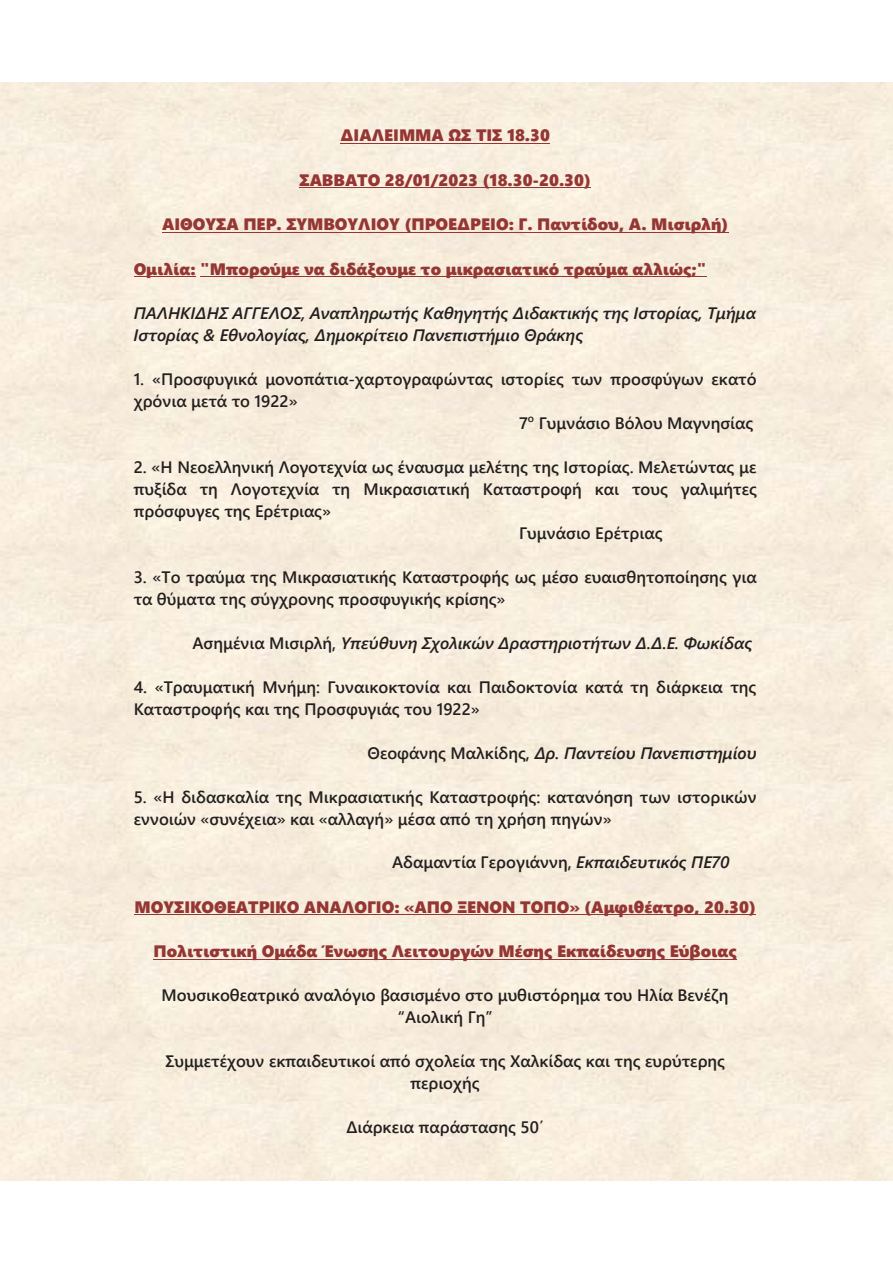
<style>
.page{position:relative;width:893px;height:1263px;background:#fff}
.page>*{position:absolute;margin:0;border:0;box-sizing:border-box;transform-origin:0 0}
.t1{font:600 16.5px/21.9px "Segoe UI";color:#221f1f}
.t2{font:16.5px "Segoe UI Black";color:#943634}
.t3{font:italic 600 16.5px/22.2px "Segoe UI";color:#221f1f}
.s1{font-style:normal}
.s2{font-style:italic}
</style>
<div class="page">
<div style="left:0;top:82px;width:893px;height:1099px;background:#f8eddd"></div>
<hr style="left:341px;top:143px;width:209px;height:1px;background:#943634">
<hr style="left:300px;top:187px;width:291px;height:1px;background:#943634">
<hr style="left:162px;top:232px;width:566px;height:1px;background:#943634">
<hr style="left:134px;top:277px;width:62px;height:1px;background:#943634">
<hr style="left:200px;top:277px;width:507px;height:1px;background:#943634">
<hr style="left:134px;top:914px;width:622px;height:1px;background:#943634">
<hr style="left:153px;top:959px;width:584px;height:1px;background:#943634">
<p class="t2" style="left:341px;top:124px;width:211px">ΔΙΑΛΕΙΜΜΑ ΩΣ ΤΙΣ 18.30</p>
<p class="t2" style="left:300px;top:168px;width:293px">ΣΑΒΒΑΤΟ 28/01/2023 (18.30-20.30)</p>
<p class="t2" style="left:162px;top:213px;width:568px">ΑΙΘΟΥΣΑ ΠΕΡ. ΣΥΜΒΟΥΛΙΟΥ (ΠΡΟΕΔΡΕΙΟ: Γ. Παντίδου, Α. Μισιρλή)</p>
<p class="t2" style="left:134px;top:257px;width:574px">Ομιλία: "Μπορούμε να διδάξουμε το μικρασιατικό τραύμα αλλιώς;"</p>
<p class="t3" style="left:134px;top:300px;width:624px">ΠΑΛΗΚΙΔΗΣ ΑΓΓΕΛΟΣ, Αναπληρωτής Καθηγητής Διδακτικής της Ιστορίας, Τμήμα<br>Ιστορίας &amp; Εθνολογίας, Δημοκρίτειο Πανεπιστήμιο Θράκης</p>
<p class="t1" style="left:134px;top:370px;width:624px">1. «Προσφυγικά μονοπάτια-χαρτογραφώντας ιστορίες των προσφύγων εκατό</p>
<p class="t1" style="left:134px;top:389px;width:166px">χρόνια μετά το 1922»</p>
<p class="t1" style="left:519px;top:414px;width:236px">7<sup>ο</sup> Γυμνάσιο Βόλου Μαγνησίας</p>
<p class="t1" style="left:134px;top:458px;width:624px">2. «Η Νεοελληνική Λογοτεχνία ως έναυσμα μελέτης της Ιστορίας. Μελετώντας με</p>
<p class="t1" style="left:134px;top:477px;width:625px">πυξίδα τη Λογοτεχνία τη Μικρασιατική Καταστροφή και τους γαλιμήτες</p>
<p class="t1" style="left:134px;top:499px;width:199px">πρόσφυγες της Ερέτριας»</p>
<p class="t1" style="left:519px;top:521px;width:145px">Γυμνάσιο Ερέτριας</p>
<p class="t1" style="left:134px;top:568px;width:624px">3. «Το τραύμα της Μικρασιατικής Καταστροφής ως μέσο ευαισθητοποίησης για τα θύματα της σύγχρονης προσφυγικής κρίσης»</p>
<p class="t3" style="left:193px;top:629px;width:561px"><span class="s1">Ασημένια Μισιρλή,</span> Υπεύθυνη Σχολικών Δραστηριοτήτων Δ.Δ.Ε. Φωκίδας</p>
<p class="t1" style="left:134px;top:677px;width:624px">4. «Τραυματική Μνήμη: Γυναικοκτονία και Παιδοκτονία κατά τη διάρκεια της<br>Καταστροφής και της Προσφυγιάς του 1922»</p>
<p class="t3" style="left:367px;top:739px;width:391px"><span class="s1">Θεοφάνης Μαλκίδης,</span> Δρ. Παντείου Πανεπιστημίου</p>
<p class="t1" style="left:134px;top:787px;width:624px">5. «Η διδασκαλία της Μικρασιατικής Καταστροφής: κατανόηση των ιστορικών εννοιών «συνέχεια» και «αλλαγή» μέσα από τη χρήση πηγών»</p>
<p class="t1" style="left:392px;top:850px;width:339px">Αδαμαντία Γερογιάννη, <span class="s2">Εκπαιδευτικός ΠΕ70</span></p>
<p class="t2" style="left:135px;top:895px;width:623px">ΜΟΥΣΙΚΟΘΕΑΤΡΙΚΟ ΑΝΑΛΟΓΙΟ: «ΑΠΟ ΞΕΝΟΝ ΤΟΠΟ» (Αμφιθέατρο, 20.30)</p>
<p class="t2" style="left:153px;top:939px;width:585px">Πολιτιστική Ομάδα Ένωσης Λειτουργών Μέσης Εκπαίδευσης Εύβοιας</p>
<p class="t1" style="left:162px;top:983px;width:569px;text-align:center">Μουσικοθεατρικό αναλόγιο βασισμένο στο μυθιστόρημα του Ηλία Βενέζη “Αιολική Γη”</p>
<p class="t1" style="left:165px;top:1049px;width:561px;text-align:center">Συμμετέχουν εκπαιδευτικοί από σχολεία της Χαλκίδας και της ευρύτερης περιοχής</p>
<p class="t1" style="left:346px;top:1115px;width:199px">Διάρκεια παράστασης 50΄</p>
</div>
